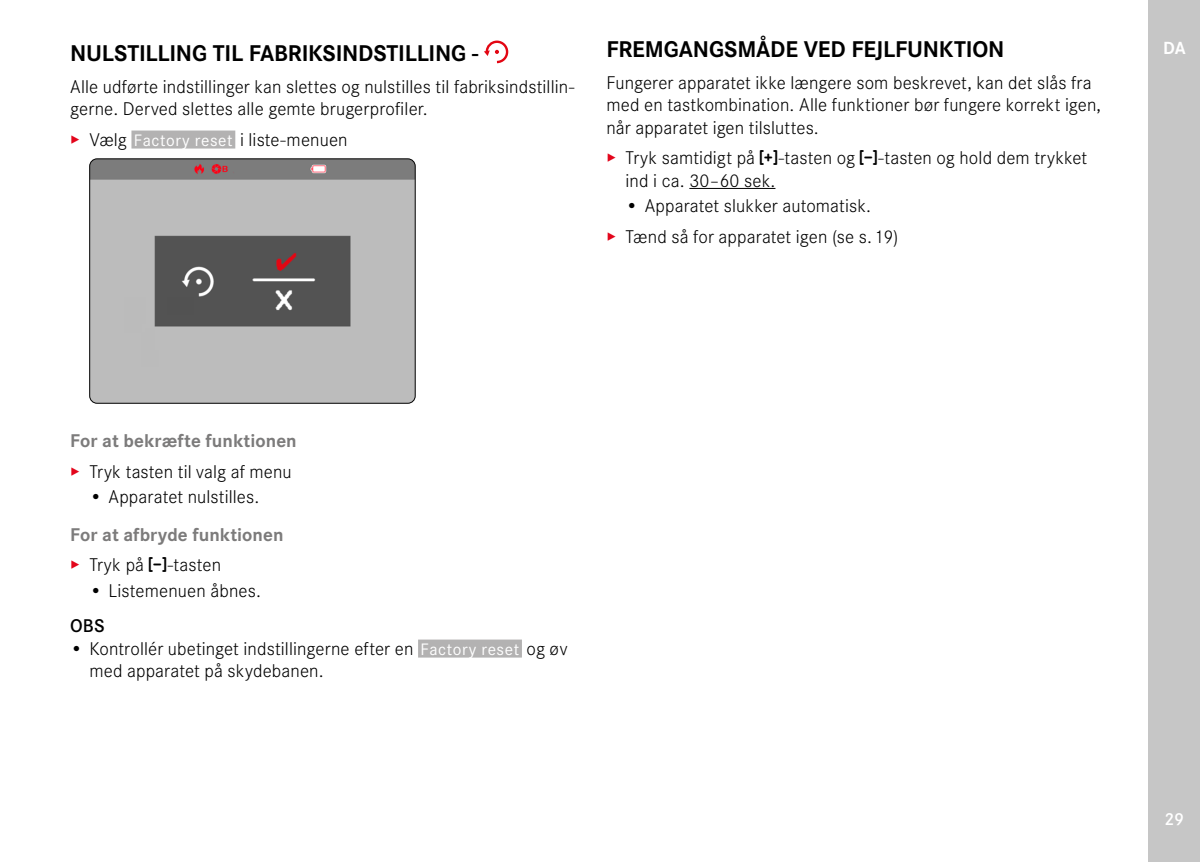
<style>
.page{position:relative;width:1200px;height:862px;background:#fff}
.page>*{position:absolute;margin:0;border:0;box-sizing:border-box;transform-origin:0 0}
.t1{font:700 23.62px "Corporate S";letter-spacing:-.01em;color:#000}
.t2{font:300 19.12px/22.3px "Corporate S";letter-spacing:.005em;color:#000}
.t3{font:700 19.12px/30.4px "Corporate S";letter-spacing:.005em;color:#7c7b7b}
.t4{font:600 19.12px "Corporate S";color:#000}
.t5{font:700 18.22px "Corporate S";color:#fff}
.t6{font:600 18px "Corporate S";color:#fff}
.s1{color:#e3051b}
.s2{font-weight:400;font-size:17.32px;color:#fff}
.s3{font-family:"LG1054";font-weight:400;font-size:16.2px}
.s4{font-weight:300;color:#e3051b}
.s5{font-weight:300;color:#000}
.s6{font-family:"LG1054";font-weight:400;font-size:16.2px;color:#000}
</style>
<div class="page">
<div style="left:1148px;top:0;width:51px;height:861px;background:#c6c6c6"></div>
<div style="left:131px;top:130px;width:104px;height:18px;background:#b3b2b2"></div>
<div style="left:418px;top:639px;width:104px;height:18px;background:#b3b2b2"></div>
<svg style="left:484px;top:40px;width:25px;height:24px"></svg>
<img style="left:90px;top:159px;width:325px;height:244px">
<div style="left:89px;top:158px;width:326px;height:245px;border:1px solid #000;border-radius:7px"></div>
<hr style="left:689px;top:188px;width:86px;height:1px;background:#000">
<p class="t1" style="left:70px;top:34px;width:409px">NULSTILLING TIL FABRIKSINDSTILLING -</p>
<p class="t2" style="left:70px;top:74px;width:505px">Alle udførte indstillinger kan slettes og nulstilles til fabriksindstillin&shy;gerne. Derved slettes alle gemte brugerprofiler.</p>
<p class="t2" style="left:70px;top:127px;width:279px"><span class="s1">▸</span> Vælg <span class="s2">Factory reset</span> i liste-menuen</p>
<p class="t1" style="left:606px;top:30px;width:399px">FREMGANGSMÅDE VED FEJLFUNKTION</p>
<p class="t2" style="left:606px;top:70px;width:496px">Fungerer apparatet ikke længere som beskrevet, kan det slås fra med en tastkombination. Alle funktioner bør fungere korrekt igen, når apparatet igen tilsluttes.</p>
<p class="t2" style="left:625px;top:145px;width:463px;text-indent:-19px"><span class="s1">▸</span> Tryk samtidigt på <span class="s3">[+]</span>-tasten og <span class="s3">[-]</span>-tasten og hold dem trykket ind i ca. 30–60 sek.</p>
<p class="t2" style="left:606px;top:189px;width:293px;line-height:30.4px;text-align:center">• Apparatet slukker automatisk.<br><span class="s1">▸</span> Tænd så for apparatet igen (se s. 19)</p>
<p class="t5" style="left:1162px;top:34px;width:24px">DA</p>
<p class="t3" style="left:70px;top:424px;width:228px">For at bekræfte funktionen <span class="s4">▸</span> <span class="s5">Tryk tasten til valg af menu</span></p>
<p class="t2" style="left:89px;top:484px;width:171px">• Apparatet nulstilles.</p>
<p class="t3" style="left:70px;top:517px;width:215px">For at afbryde funktionen <span class="s4">▸</span> <span class="s5">Tryk på</span> <span class="s6">[-]</span><span class="s5">-tasten</span></p>
<p class="t2" style="left:89px;top:577px;width:173px">• Listemenuen åbnes.</p>
<p class="t4" style="left:70px;top:611px;width:36px">OBS</p>
<p class="t2" style="left:89px;top:635px;width:479px;text-indent:-19px">• Kontrollér ubetinget indstillingerne efter en <span class="s2">Factory reset</span> og øv med apparatet på skydebanen.</p>
<p class="t6" style="left:1164px;top:805px;width:21px">29</p>
</div>
